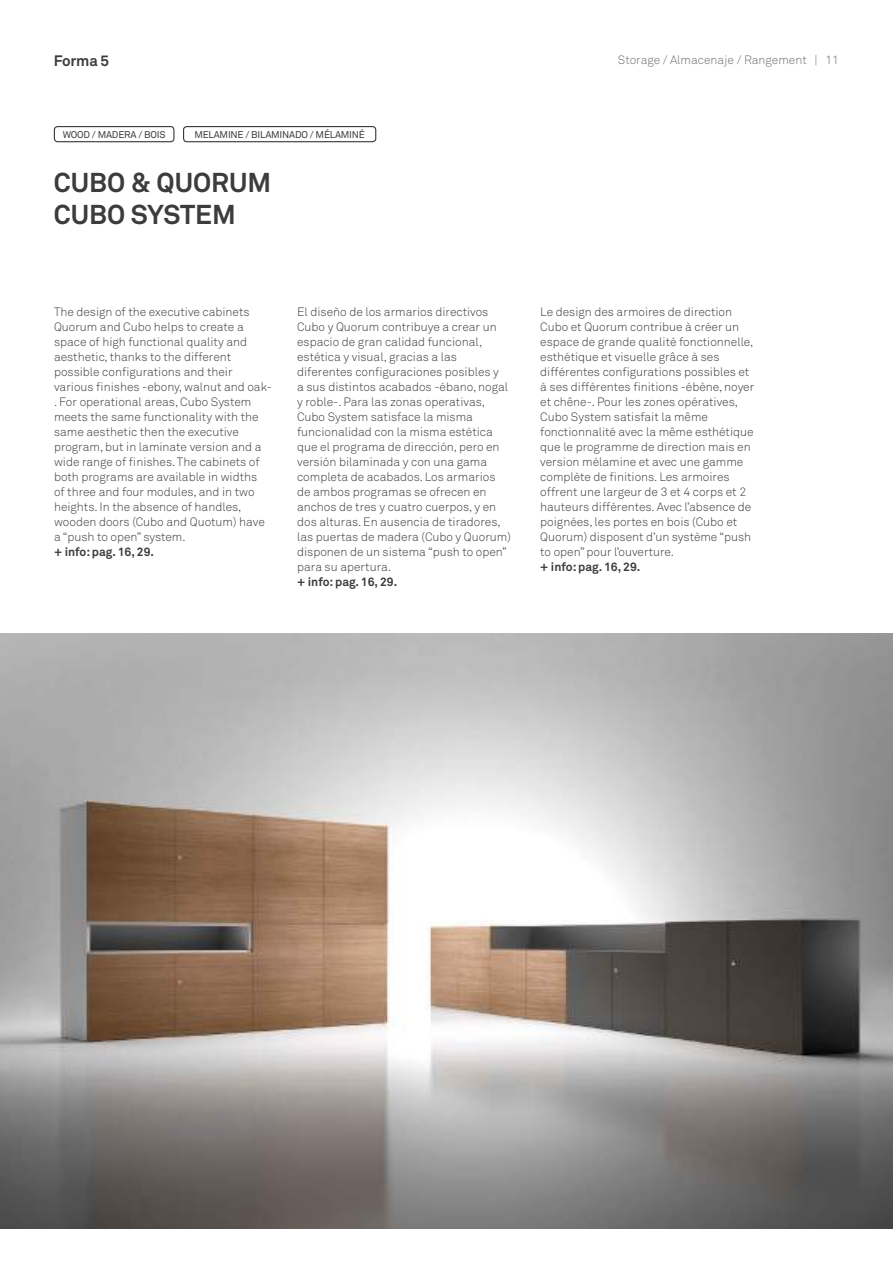
<style>
.page{position:relative;width:893px;height:1263px;background:#fff}
.page>*{position:absolute;margin:0;border:0;box-sizing:border-box;transform-origin:0 0}
.t1{font:700 27px/32.4px "Akkurat";color:#3c3c3a}
.t2{font:700 15px "Akkurat";letter-spacing:-.02em;color:#3c3c3a}
.t3{font:300 12px/15px "Akkurat";color:#3c3c3a}
.t4{font:700 12px "Akkurat";color:#3c3c3a}
.t5{font:300 12px "Akkurat";color:#6e6e6e}
.t6{font:9.75px "Akkurat";letter-spacing:-.02em;color:#3c3c3a}
</style>
<div class="page">
<div style="left:183px;top:126px;width:193px;height:16px;border:1px solid #3c3c3a;border-radius:3px"></div>
<div style="left:54px;top:126px;width:120px;height:16px;border:1px solid #3c3c3a;border-radius:3px"></div>
<img style="left:0;top:634px;width:893px;height:595px">
<p class="t2" style="left:54px;top:51px;width:57px">Forma 5</p>
<p class="t6" style="left:63px;top:128px;width:104px">WOOD / MADERA / BOIS</p>
<p class="t6" style="left:194px;top:128px;width:172px">MELAMINE / BILAMINADO / MÉLAMINÉ</p>
<h1 class="t1" style="left:54px;top:166px;width:219px">CUBO &amp; QUORUM<br>CUBO SYSTEM</h1>
<p class="t5" style="left:618px;top:52px;width:223px">Storage / Almacenaje / Rangement | 11</p>
<p class="t3" style="left:54px;top:304px;width:219px">The design of the executive cabinets Quorum and Cubo helps to create a space of high functional quality and aesthetic, thanks to the different possible configurations and their various finishes -ebony, walnut and oak-. For operational areas, Cubo System meets the same functionality with the same aesthetic then the executive program, but in laminate version and a wide range of finishes. The cabinets of both programs are available in widths<br>of three and four modules, and in two heights. In the absence of handles, wooden doors (Cubo and Quotum) have a “push to open” system.</p>
<p class="t4" style="left:54px;top:544px;width:102px">+ info: pag. 16, 29.</p>
<p class="t3" style="left:297px;top:304px;width:215px">El diseño de los armarios directivos Cubo y Quorum contribuye a crear un espacio de gran calidad funcional, estética y visual, gracias a las diferentes configuraciones posibles y<br>a sus distintos acabados -ébano, nogal y roble-. Para las zonas operativas, Cubo System satisface la misma funcionalidad con la misma estética que el programa de dirección, pero en versión bilaminada y con una gama completa de acabados. Los armarios de ambos programas se ofrecen en anchos de tres y cuatro cuerpos, y en dos alturas. En ausencia de tiradores, las puertas de madera (Cubo y Quorum) disponen de un sistema “push to open” para su apertura.</p>
<p class="t4" style="left:297px;top:574px;width:102px">+ info: pag. 16, 29.</p>
<p class="t3" style="left:540px;top:304px;width:215px">Le design des armoires de direction Cubo et Quorum contribue à créer un espace de grande qualité fonctionnelle, esthétique et visuelle grâce à ses différentes configurations possibles et à ses différentes finitions -ébène, noyer et chêne-. Pour les zones opératives, Cubo System satisfait la même fonctionnalité avec la même esthétique que le programme de direction mais en version mélamine et avec une gamme complète de finitions. Les armoires offrent une largeur de 3 et 4 corps et 2 hauteurs différentes. Avec l’absence de poignées, les portes en bois (Cubo et Quorum) disposent d’un système “push to open” pour l’ouverture.</p>
<p class="t4" style="left:540px;top:559px;width:102px">+ info: pag. 16, 29.</p>
</div>
